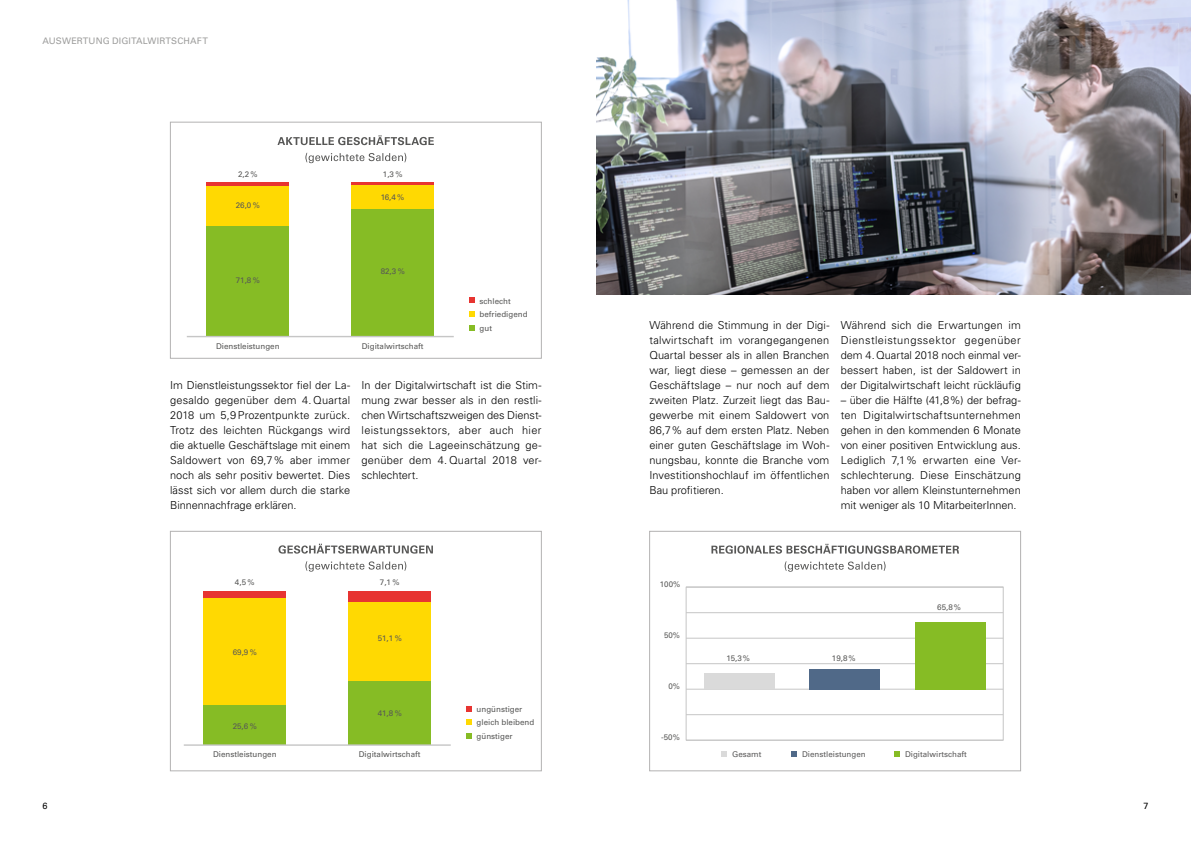
<style>
.page{position:relative;width:1191px;height:842px;background:#fff}
.page>*{position:absolute;margin:0;border:0;box-sizing:border-box;transform-origin:0 0}
.t1{font:300 11px/15px "Univers LT Pro 45";color:#000;text-align:justify}
.t2{font:9px "Univers LT Pro 55 Roman";letter-spacing:.015em;color:#9d9d9c}
.t3{font:9px "Univers LT Pro 55 Roman";color:#000}
.t4{font:8px/13.6px "Univers LT Pro 55 Roman";color:#575756}
.t5{font:8px "Univers LT Pro 55 Roman";color:#5b5a5a}
</style>
<div class="page">
<div style="left:204px;top:598px;width:82px;height:108px;background:#ffd902"></div>
<div style="left:348px;top:681px;width:83px;height:64px;background:#86bc25"></div>
<div style="left:348px;top:602px;width:83px;height:79px;background:#ffd902"></div>
<div style="left:348px;top:591px;width:83px;height:11px;background:#e73431"></div>
<svg style="left:466px;top:706px;width:6px;height:6px"></svg>
<svg style="left:466px;top:720px;width:6px;height:5px"></svg>
<svg style="left:466px;top:733px;width:6px;height:6px"></svg>
<div style="left:204px;top:706px;width:82px;height:39px;background:#86bc25"></div>
<hr style="left:184px;top:744px;width:267px;height:2px;background:#c6c6c6">
<div style="left:204px;top:591px;width:82px;height:7px;background:#e73431"></div>
<div style="left:170px;top:531px;width:371px;height:240px;border:1px solid #b3b2b2"></div>
<svg style="left:305px;top:561px;width:101px;height:11px"></svg>
<svg style="left:278px;top:544px;width:155px;height:10px"></svg>
<div style="left:351px;top:184px;width:83px;height:25px;background:#ffd902"></div>
<div style="left:351px;top:210px;width:83px;height:127px;background:#86bc25"></div>
<svg style="left:469px;top:297px;width:6px;height:6px"></svg>
<svg style="left:469px;top:311px;width:6px;height:6px"></svg>
<svg style="left:469px;top:325px;width:6px;height:5px"></svg>
<div style="left:207px;top:226px;width:82px;height:111px;background:#86bc25"></div>
<div style="left:207px;top:186px;width:82px;height:40px;background:#ffd902"></div>
<hr style="left:207px;top:182px;width:82px;height:4px;background:#e73431">
<hr style="left:187px;top:336px;width:267px;height:1px;background:#c6c6c6">
<hr style="left:351px;top:182px;width:83px;height:2px;background:#e73431">
<div style="left:170px;top:122px;width:371px;height:236px;border:1px solid #b3b2b2"></div>
<svg style="left:305px;top:153px;width:101px;height:10px"></svg>
<svg style="left:277px;top:135px;width:157px;height:10px"></svg>
<hr style="left:686px;top:714px;width:317px;height:1px;background:#c6c6c6">
<hr style="left:686px;top:663px;width:317px;height:1px;background:#c6c6c6">
<hr style="left:686px;top:612px;width:317px;height:1px;background:#c6c6c6">
<hr style="left:686px;top:689px;width:317px;height:1px;background:#c6c6c6">
<hr style="left:686px;top:638px;width:317px;height:1px;background:#c6c6c6">
<div style="left:685px;top:586px;width:318px;height:155px;border:1px solid #c6c6c6"></div>
<div style="left:704px;top:673px;width:70px;height:16px;background:#dadada"></div>
<div style="left:809px;top:669px;width:71px;height:20px;background:#506988"></div>
<div style="left:914px;top:622px;width:71px;height:67px;background:#86bc25"></div>
<svg style="left:721px;top:751px;width:6px;height:5px"></svg>
<svg style="left:791px;top:751px;width:6px;height:5px"></svg>
<svg style="left:894px;top:751px;width:6px;height:5px"></svg>
<div style="left:649px;top:531px;width:371px;height:240px;border:1px solid #b3b2b2"></div>
<svg style="left:784px;top:561px;width:101px;height:11px"></svg>
<svg style="left:711px;top:544px;width:248px;height:10px"></svg>
<img style="left:596px;top:0;width:595px;height:295px">
<p class="t2" style="left:43px;top:35px;width:167px">AUSWERTUNG DIGITALWIRTSCHAFT</p>
<p class="t4" style="left:238px;top:167px;width:21px">2,2 %</p>
<p class="t4" style="left:383px;top:167px;width:21px">1,3 %</p>
<p class="t4" style="left:236px;top:198px;width:26px">26,0 %</p>
<p class="t4" style="left:236px;top:274px;width:26px">71,8 %</p>
<p class="t4" style="left:381px;top:190px;width:25px">16,4 %</p>
<p class="t4" style="left:381px;top:264px;width:26px">82,3 %</p>
<p class="t4" style="left:216px;top:339px;width:65px">Dienstleistungen</p>
<p class="t4" style="left:362px;top:339px;width:63px">Digitalwirtschaft</p>
<p class="t4" style="left:479px;top:294px;width:50px">schlecht befriedigend gut</p>
<p class="t1" style="left:170px;top:377px;width:182px">Im Dienstleistungssektor fiel der La&shy;gesaldo gegenüber dem 4. Quartal 2018 um 5,9 Prozentpunkte zurück.<br>Trotz des leichten Rückgangs wird die aktuelle Geschäftslage mit einem Saldowert von 69,7% aber immer noch als sehr positiv bewertet. Dies lässt sich vor allem durch die starke Binnennachfrage erklären.</p>
<p class="t1" style="left:361px;top:377px;width:182px">In der Digitalwirtschaft ist die Stim&shy;mung zwar besser als in den restli&shy;chen Wirtschaftszweigen des Dienst&shy;leistungssektors, aber auch hier hat sich die Lageeinschätzung ge&shy;genüber dem 4. Quartal 2018 ver&shy;schlechtert.</p>
<p class="t4" style="left:235px;top:576px;width:21px">4,5 %</p>
<p class="t4" style="left:233px;top:645px;width:26px">69,9 %</p>
<p class="t4" style="left:233px;top:719px;width:26px">25,6 %</p>
<p class="t4" style="left:213px;top:748px;width:65px">Dienstleistungen</p>
<p class="t4" style="left:380px;top:576px;width:21px">7,1 %</p>
<p class="t4" style="left:378px;top:631px;width:26px">51,1 %</p>
<p class="t4" style="left:378px;top:707px;width:26px">41,8 %</p>
<p class="t4" style="left:359px;top:748px;width:63px">Digitalwirtschaft</p>
<p class="t4" style="left:476px;top:702px;width:59px">ungünstiger gleich bleibend günstiger</p>
<p class="t1" style="left:649px;top:317px;width:182px">Während die Stimmung in der Digi&shy;talwirtschaft im vorangegangenen Quartal besser als in allen Branchen war, liegt diese – gemessen an der Geschäftslage – nur noch auf dem zweiten Platz. Zurzeit liegt das Bau&shy;gewerbe mit einem Saldowert von 86,7% auf dem ersten Platz. Neben einer guten Geschäftslage im Woh&shy;nungsbau, konnte die Branche vom Investitionshochlauf im öffentlichen Bau profitieren.</p>
<p class="t1" style="left:840px;top:317px;width:182px">Während sich die Erwartungen im Dienstleistungssektor gegenüber dem 4.Quartal 2018 noch einmal ver&shy;bessert haben, ist der Saldowert in der Digitalwirtschaft leicht rückläufig</p>
<p class="t4" style="left:895px;top:321px;width:37px">günstiger</p>
<p class="t4" style="left:778px;top:339px;width:63px">Digitalwirtschaft</p>
<p class="t1" style="left:840px;top:392px;width:182px">– über die Hälfte (41,8%) der befrag&shy;ten Digitalwirtschaftsunternehmen gehen in den kommenden 6 Monate von einer positiven Entwicklung aus.<br>Lediglich 7,1% erwarten eine Ver&shy;schlechterung. Diese Einschätzung haben vor allem Kleinstunternehmen mit weniger als 10 MitarbeiterInnen.</p>
<p class="t4" style="left:660px;top:577px;width:22px">100%</p>
<p class="t4" style="left:664px;top:628px;width:18px">50%</p>
<p class="t4" style="left:668px;top:680px;width:13px">0%</p>
<p class="t4" style="left:661px;top:731px;width:20px">-50%</p>
<p class="t4" style="left:726px;top:651px;width:25px">15,3 %</p>
<p class="t4" style="left:832px;top:651px;width:25px">19,8 %</p>
<p class="t4" style="left:937px;top:600px;width:25px">65,8 %</p>
<p class="t5" style="left:732px;top:749px;width:31px">Gesamt</p>
<p class="t5" style="left:802px;top:749px;width:65px">Dienstleistungen</p>
<p class="t5" style="left:905px;top:749px;width:63px">Digitalwirtschaft</p>
<p class="t3" style="left:43px;top:800px;width:7px">6</p>
<p class="t3" style="left:1143px;top:800px;width:7px">7</p>
</div>
